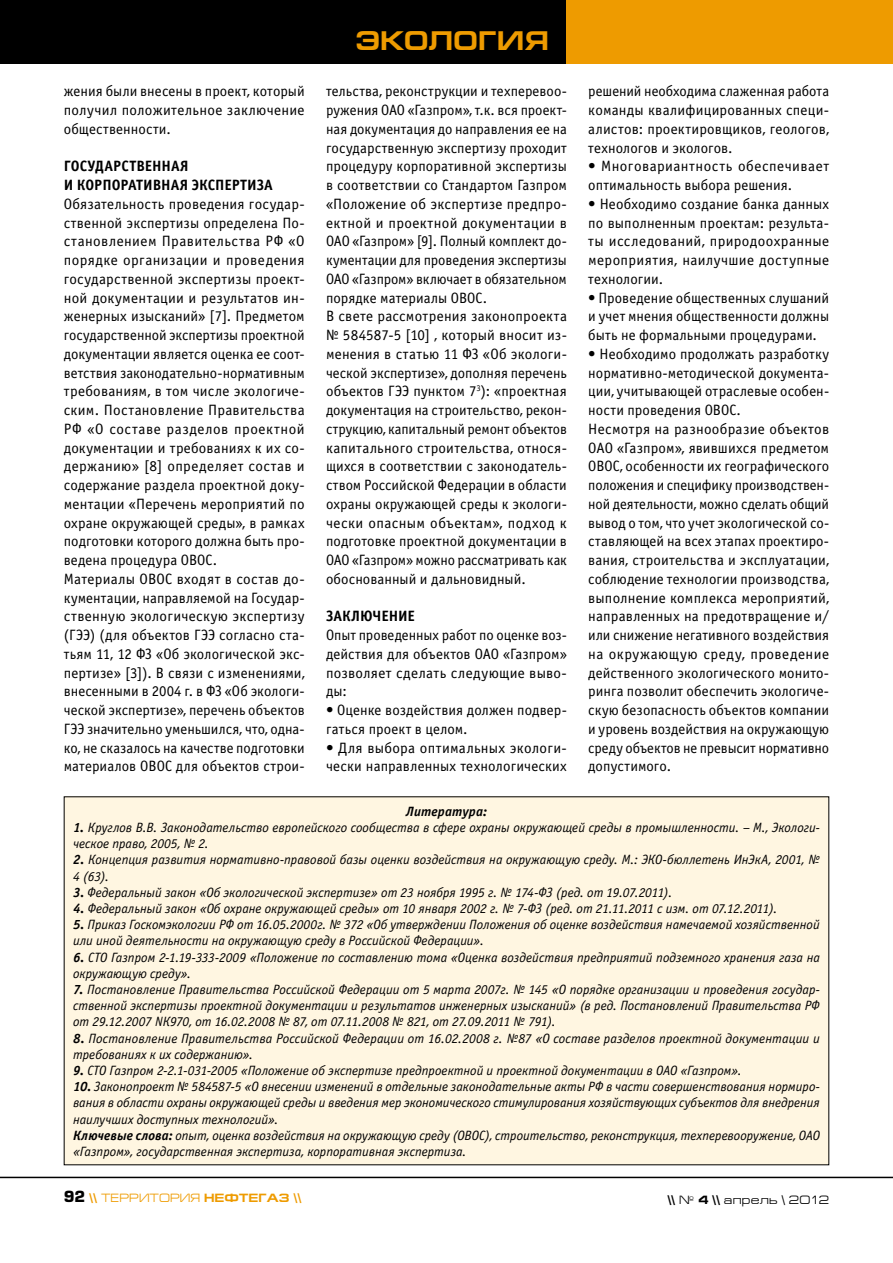
<style>
.page{position:relative;width:893px;height:1263px;background:#fff}
.page>*{position:absolute;margin:0;border:0;box-sizing:border-box;transform-origin:0 0}
.t1{font:700 27px "Europe Ext";letter-spacing:.005em;color:#ee9b00}
.t2{font:15px/18.8px "Officina Sans C";letter-spacing:.01em;color:#000}
.t3{font:700 15px/18.8px "Officina Sans C";color:#000}
.t4{font:italic 13.5px/16.2px "Officina Sans C";color:#000}
.t5{font:italic 700 13.5px "Officina Sans C";letter-spacing:.01em;color:#000}
.t6{font:700 12px "Europe Ext";color:#ee9b00}
.t7{font:12px "Europe Ext";letter-spacing:.02em;color:#000}
.s1{font-weight:700}
.s2{font-family:"Europe";font-size:15px;color:#000}
.s3{font-weight:400}
</style>
<div class="page">
<div style="left:0;top:0;width:893px;height:64px;background:#ee9b00"></div>
<div style="left:0;top:0;width:566px;height:64px;background:#000"></div>
<hr style="left:0;top:1177px;width:893px;height:1px;background:#000">
<div style="left:64px;top:797px;width:765px;height:368px;background:#fff6e1"></div>
<p class="t2" style="left:64px;top:82px;width:242px;text-align:justify">жения были внесены в проект, который получил положительное заключение общественности.</p>
<p class="t3" style="left:64px;top:157px;width:211px">Государственная<br>и корпоративная экспертиза</p>
<p class="t2" style="left:64px;top:195px;width:242px">Обязательность проведения государ&shy;ственной экспертизы определена По&shy;становлением Правительства РФ «О порядке организации и проведения государственной экспертизы проект&shy;ной документации и результатов ин&shy;женерных изысканий» [7]. Предметом государственной экспертизы проектной документации является оценка ее соот&shy;ветствия законодательно-нормативным требованиям, в том числе экологиче&shy;ским. Постановление Правительства РФ «О составе разделов проектной документации и требованиях к их со&shy;держанию» [8] определяет состав и содержание раздела проектной доку&shy;ментации «Перечень мероприятий по охране окружающей среды», в рамках подготовки которого должна быть про&shy;ведена процедура ОВОС.<br>Материалы ОВОС входят в состав до&shy;кументации, направляемой на Государ&shy;ственную экологическую экспертизу (ГЭЭ) (для объектов ГЭЭ согласно ста&shy;тьям 11, 12 ФЗ «Об экологической экс&shy;пертизе» [3]). В связи с изменениями, внесенными в 2004 г. в ФЗ «Об экологи&shy;ческой экспертизе», перечень объектов ГЭЭ значительно уменьшился, что, одна&shy;ко, не сказалось на качестве подготовки материалов ОВОС для объектов строи-</p>
<h1 class="t1" style="left:355px;top:26px;width:195px">экология</h1>
<p class="t2" style="left:326px;top:82px;width:242px">тельства, реконструкции и техперевоо&shy;ружения ОАО «Газпром», т.к. вся проект&shy;ная документация до направления ее на государственную экспертизу проходит процедуру корпоративной экспертизы в соответствии со Стандартом Газпром «Положение об экспертизе предпро&shy;ектной и проектной документации в ОАО «Газпром» [9]. Полный комплект до&shy;кументации для проведения экспертизы ОАО «Газпром» включает в обязательном порядке материалы ОВОС.<br>В свете рассмотрения законопроекта № 584587-5 [10] , который вносит из&shy;менения в статью 11 ФЗ «Об экологи&shy;ческой экспертизе», дополняя перечень объектов ГЭЭ пунктом 7<sup>3</sup>): «проектная документация на строительство, рекон&shy;струкцию, капитальный ремонт объектов капитального строительства, относя&shy;щихся в соответствии с законодатель&shy;ством Российской Федерации в области охраны окружающей среды к экологи&shy;чески опасным объектам», подход к подготовке проектной документации в ОАО «Газпром» можно рассматривать как обоснованный и дальновидный.</p>
<p class="t3" style="left:326px;top:607px;width:90px">Заключение</p>
<p class="t2" style="left:326px;top:626px;width:242px;text-align:justify">Опыт проведенных работ по оценке воз&shy;действия для объектов ОАО «Газпром» позволяет сделать следующие выво&shy;ды:</p>
<p class="t2" style="left:326px;top:701px;width:242px">• Оценке воздействия должен подвер&shy;гаться проект в целом.</p>
<p class="t2" style="left:326px;top:738px;width:242px">• Для выбора оптимальных экологи&shy;чески направленных технологических</p>
<p class="t2" style="left:588px;top:82px;width:242px;text-align:justify">решений необходима слаженная работа команды квалифицированных специ&shy;алистов: проектировщиков, геологов, технологов и экологов.</p>
<p class="t2" style="left:588px;top:157px;width:242px">• Многовариантность обеспечивает оптимальность выбора решения.</p>
<p class="t2" style="left:588px;top:195px;width:242px;text-align:justify">• Необходимо создание банка данных по выполненным проектам: результа&shy;ты исследований, природоохранные мероприятия, наилучшие доступные технологии.</p>
<p class="t2" style="left:588px;top:288px;width:242px;text-align:justify">• Проведение общественных слушаний и учет мнения общественности должны быть не формальными процедурами.</p>
<p class="t2" style="left:588px;top:345px;width:242px">• Необходимо продолжать разработку нормативно-методической документа&shy;ции, учитывающей отраслевые особен&shy;ности проведения ОВОС.<br>Несмотря на разнообразие объектов ОАО «Газпром», явившихся предметом ОВОС, особенности их географического положения и специфику производствен&shy;ной деятельности, можно сделать общий вывод о том, что учет экологической со&shy;ставляющей на всех этапах проектиро&shy;вания, строительства и эксплуатации, соблюдение технологии производства, выполнение комплекса мероприятий, направленных на предотвращение и/ или снижение негативного воздействия на окружающую среду, проведение действенного экологического монито&shy;ринга позволит обеспечить экологиче&shy;скую безопасность объектов компании и уровень воздействия на окружающую среду объектов не превысит нормативно допустимого.</p>
<p class="t5" style="left:406px;top:803px;width:83px">Литература:</p>
<p class="t4" style="left:73px;top:819px;width:748px"><span class="s1">1.</span> Круглов В.В. Законодательство европейского сообщества в сфере охраны окружающей среды в промышленности. – М., Экологи&shy;ческое право, 2005, № 2.</p>
<p class="t4" style="left:73px;top:852px;width:748px"><span class="s1">2.</span> Концепция развития нормативно-правовой базы оценки воздействия на окружающую среду. М.: ЭКО-бюллетень ИнЭкА, 2001, №<br>4 (63).</p>
<p class="t4" style="left:73px;top:884px;width:601px"><span class="s1">3.</span> Федеральный закон «Об экологической экспертизе» от 23 ноября 1995 г. № 174-ФЗ (ред. от 19.07.2011).</p>
<p class="t4" style="left:73px;top:900px;width:706px"><span class="s1">4.</span> Федеральный закон «Об охране окружающей среды» от 10 января 2002 г. № 7-ФЗ (ред. от 21.11.2011 с изм. от 07.12.2011).</p>
<p class="t4" style="left:73px;top:917px;width:748px"><span class="s1">5.</span> Приказ Госкомэкологии РФ от 16.05.2000г. № 372 «Об утверждении Положения об оценке воздействия намечаемой хозяйственной или иной деятельности на окружающую среду в Российской Федерации».</p>
<p class="t4" style="left:73px;top:949px;width:748px"><span class="s1">6.</span> СТО Газпром 2-1.19-333-2009 «Положение по составлению тома «Оценка воздействия предприятий подземного хранения газа на окружающую среду».</p>
<p class="t4" style="left:73px;top:981px;width:748px;text-align:justify"><span class="s1">7.</span> Постановление Правительства Российской Федерации от 5 марта 2007г. № 145 «О порядке организации и проведения государ&shy;ственной экспертизы проектной документации и результатов инженерных изысканий» (в ред. Постановлений Правительства РФ от 29.12.2007 NК970, от 16.02.2008 № 87, от 07.11.2008 № 821, от 27.09.2011 № 791).</p>
<p class="t4" style="left:73px;top:1030px;width:748px"><span class="s1">8.</span> Постановление Правительства Российской Федерации от 16.02.2008 г. №87 «О составе разделов проектной документации и требованиях к их содержанию».</p>
<p class="t4" style="left:73px;top:1062px;width:670px"><span class="s1">9.</span> СТО Газпром 2-2.1-031-2005 «Положение об экспертизе предпроектной и проектной документации в ОАО «Газпром».</p>
<p class="t4" style="left:73px;top:1079px;width:748px"><span class="s1">10.</span> Законопроект № 584587-5 «О внесении изменений в отдельные законодательные акты РФ в части совершенствования нормиро&shy;вания в области охраны окружающей среды и введения мер экономического стимулирования хозяйствующих субъектов для внедрения наилучших доступных технологий».<br><span class="s1">Ключевые слова:</span> опыт, оценка воздействия на окружающую среду (овос</p>
<p class="t4" style="left:485px;top:1127px;width:322px">), строительство, реконструкция, техперевооружение, оао</p>
<p class="t4" style="left:73px;top:1143px;width:395px">«Газпром», государственная экспертиза, корпоративная экспертиза.</p>
<p class="t6" style="left:64px;top:1191px;width:239px"><span class="s2">92</span> \\ <span class="s3">ТЕРРИТОРИЯ</span> НЕФТЕГАЗ \\</p>
<p class="t7" style="left:667px;top:1193px;width:163px"><span class="s1">\\</span> № <span class="s1">4 \\</span> апрель \ 2012</p>
</div>
